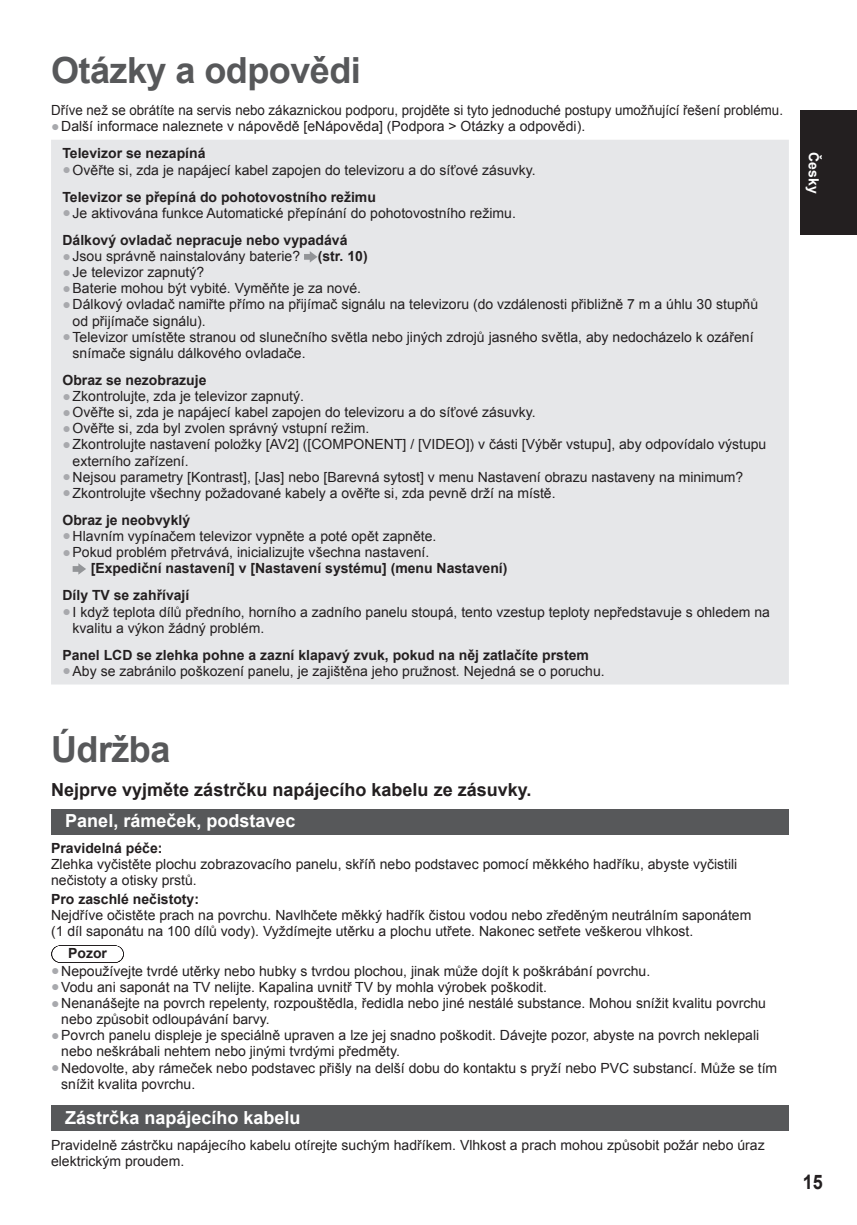
<style>
.page{position:relative;width:857px;height:1225px;background:#fff}
.page>*{position:absolute;margin:0;border:0;box-sizing:border-box;transform-origin:0 0}
.t1{font:700 36px "Arial";letter-spacing:-.015em;color:#57585a}
.t2{font:700 20px "Arial";color:#231f20;scale:.9 1}
.t3{font:700 18px "Arial";color:#231f20}
.t4{font:700 18px "Arial";color:#fff}
.t5{font:14px/16px "Arial";color:#231f20}
.t6{font:700 14px/16px "Arial";color:#231f20}
.t7{font:14px "Arial";color:#231f20;scale:.95 1}
.t8{font:700 14px "Arial";color:#fff}
.s1{color:#a8a9ad}
.s2{font-weight:700}
.s3{font-weight:400;color:#a8a9ad}
.s4{font-weight:400}
</style>
<div class="page">
<div style="left:799px;top:111px;width:57px;height:124px;background:#231f20"></div>
<div style="left:51px;top:140px;width:737px;height:544px;background:#e6e7e9"></div>
<svg style="left:304px;top:251px;width:13px;height:11px"></svg>
<svg style="left:73px;top:563px;width:13px;height:11px"></svg>
<div style="left:51px;top:809px;width:737px;height:25px;background:#57585a"></div>
<svg style="left:60px;top:945px;width:55px;height:1px"></svg>
<div style="left:51px;top:1105px;width:737px;height:26px;background:#57585a"></div>
<h1 class="t1" style="left:51px;top:50px;width:311px">Otázky a odpovědi</h1>
<p class="t7" style="left:51px;top:102px;width:771px">Dříve než se obrátíte na servis nebo zákaznickou podporu, projděte si tyto jednoduché postupy umožňující řešení problému.</p>
<p class="t5" style="left:62px;top:113px;width:524px;line-height:27.2px;text-indent:-11px"><span class="s1">●</span>Další informace naleznete v nápovědě [eNápověda] (Podpora &gt; Otázky a odpovědi).<br><span class="s2">Televizor se nezapíná</span></p>
<p class="t5" style="left:62px;top:156px;width:474px;line-height:27.2px"><span class="s1">●</span>Ověřte si, zda je napájecí kabel zapojen do televizoru a do síťové zásuvky.<br><span class="s2">Televizor se přepíná do pohotovostního režimu</span></p>
<p class="t5" style="left:62px;top:199px;width:455px;line-height:27.2px"><span class="s1">●</span>Je aktivována funkce Automatické přepínání do pohotovostního režimu.<br><span class="s2">Dálkový ovladač nepracuje nebo vypadává</span></p>
<p class="t5" style="left:62px;top:248px;width:239px"><span class="s1">●</span>Jsou správně nainstalovány baterie?</p>
<p class="t6" style="left:317px;top:248px;width:51px">(str. 10)</p>
<p class="t5" style="left:62px;top:264px;width:143px"><span class="s1">●</span>Je televizor zapnutý?</p>
<p class="t5" style="left:62px;top:280px;width:300px"><span class="s1">●</span>Baterie mohou být vybité. Vyměňte je za nové.</p>
<p class="t5" style="left:73px;top:297px;width:686px;text-indent:-10px"><span class="s1">●</span>Dálkový ovladač namiřte přímo na přijímač signálu na televizoru (do vzdálenosti přibližně 7 m a úhlu 30 stupňů od přijímače signálu).</p>
<p class="t5" style="left:73px;top:329px;width:682px;text-indent:-10px"><span class="s1">●</span>Televizor umístěte stranou od slunečního světla nebo jiných zdrojů jasného světla, aby nedocházelo k ozáření snímače signálu dálkového ovladače.</p>
<p class="t6" style="left:62px;top:372px;width:145px">Obraz se nezobrazuje</p>
<p class="t5" style="left:62px;top:388px;width:243px"><span class="s1">●</span>Zkontrolujte, zda je televizor zapnutý.</p>
<p class="t5" style="left:62px;top:404px;width:474px"><span class="s1">●</span>Ověřte si, zda je napájecí kabel zapojen do televizoru a do síťové zásuvky.</p>
<p class="t5" style="left:62px;top:420px;width:308px"><span class="s1">●</span>Ověřte si, zda byl zvolen správný vstupní režim.</p>
<p class="t5" style="left:73px;top:436px;width:695px;text-indent:-10px"><span class="s1">●</span>Zkontrolujte nastavení položky [AV2] ([COMPONENT] / [VIDEO]) v části [Výběr vstupu], aby odpovídalo výstupu externího zařízení.</p>
<p class="t5" style="left:62px;top:469px;width:682px"><span class="s1">●</span>Nejsou parametry [Kontrast], [Jas] nebo [Barevná sytost] v menu Nastavení obrazu nastaveny na minimum?</p>
<p class="t5" style="left:62px;top:479px;width:494px;line-height:27.2px"><span class="s1">●</span>Zkontrolujte všechny požadované kabely a ověřte si, zda pevně drží na místě.<br><span class="s2">Obraz je neobvyklý</span></p>
<p class="t5" style="left:62px;top:528px;width:375px"><span class="s1">●</span>Hlavním vypínačem televizor vypněte a poté opět zapněte.</p>
<p class="t6" style="left:91px;top:544px;width:418px;text-indent:-28px"><span class="s3">●</span><span class="s4">Pokud problém přetrvává, inicializujte všechna nastavení.<br></span>[Expediční nastavení] v [Nastavení systému] (menu Nastavení)</p>
<p class="t6" style="left:62px;top:587px;width:128px">Díly TV se zahřívají</p>
<p class="t5" style="left:73px;top:604px;width:698px;text-indent:-10px"><span class="s1">●</span>I když teplota dílů předního, horního a zadního panelu stoupá, tento vzestup teploty nepředstavuje s ohledem na kvalitu a výkon žádný problém.</p>
<p class="t6" style="left:62px;top:647px;width:527px">Panel LCD se zlehka pohne a zazní klapavý zvuk, pokud na něj zatlačíte prstem</p>
<p class="t5" style="left:62px;top:663px;width:543px"><span class="s1">●</span>Aby se zabránilo poškození panelu, je zajištěna jeho pružnost. Nejedná se o poruchu.</p>
<h1 class="t1" style="left:51px;top:729px;width:121px">Údržba</h1>
<p class="t3" style="left:51px;top:779px;width:481px">Nejprve vyjměte zástrčku napájecího kabelu ze zásuvky.</p>
<p class="t4" style="left:65px;top:811px;width:232px">Panel, rámeček, podstavec</p>
<p class="t6" style="left:51px;top:840px;width:113px">Pravidelná péče:</p>
<p class="t5" style="left:51px;top:856px;width:687px">Zlehka vyčistěte plochu zobrazovacího panelu, skříň nebo podstavec pomocí měkkého hadříku, abyste vyčistili nečistoty a otisky prstů.</p>
<p class="t6" style="left:51px;top:891px;width:149px">Pro zaschlé nečistoty:</p>
<p class="t5" style="left:51px;top:907px;width:701px">Nejdříve očistěte prach na povrchu. Navlhčete měkký hadřík čistou vodou nebo zředěným neutrálním saponátem (1 díl saponátu na 100 dílů vody). Vyždímejte utěrku a plochu utřete. Nakonec setřete veškerou vlhkost.</p>
<p class="t6" style="left:68px;top:945px;width:40px">Pozor</p>
<p class="t5" style="left:51px;top:963px;width:600px"><span class="s1">●</span>Nepoužívejte tvrdé utěrky nebo hubky s tvrdou plochou, jinak může dojít k poškrábání povrchu.</p>
<p class="t5" style="left:51px;top:979px;width:497px"><span class="s1">●</span>Vodu ani saponát na TV nelijte. Kapalina uvnitř TV by mohla výrobek poškodit.</p>
<p class="t5" style="left:61px;top:995px;width:706px;text-indent:-10px"><span class="s1">●</span>Nenanášejte na povrch repelenty, rozpouštědla, ředidla nebo jiné nestálé substance. Mohou snížit kvalitu povrchu nebo způsobit odloupávání barvy.</p>
<p class="t5" style="left:61px;top:1027px;width:699px;text-indent:-10px"><span class="s1">●</span>Povrch panelu displeje je speciálně upraven a lze jej snadno poškodit. Dávejte pozor, abyste na povrch neklepali nebo neškrábali nehtem nebo jinými tvrdými předměty.</p>
<p class="t5" style="left:61px;top:1059px;width:717px;text-indent:-10px"><span class="s1">●</span>Nedovolte, aby rámeček nebo podstavec přišly na delší dobu do kontaktu s pryží nebo PVC substancí. Může se tím snížit kvalita povrchu.</p>
<p class="t4" style="left:65px;top:1107px;width:237px">Zástrčka napájecího kabelu</p>
<p class="t5" style="left:51px;top:1137px;width:714px">Pravidelně zástrčku napájecího kabelu otírejte suchým hadříkem. Vlhkost a prach mohou způsobit požár nebo úraz elektrickým proudem.</p>
<p class="t8" style="left:821px;top:152px;width:43px;rotate:90deg">Česky</p>
<h2 class="t2" style="left:802px;top:1170px;width:24px">15</h2>
</div>
